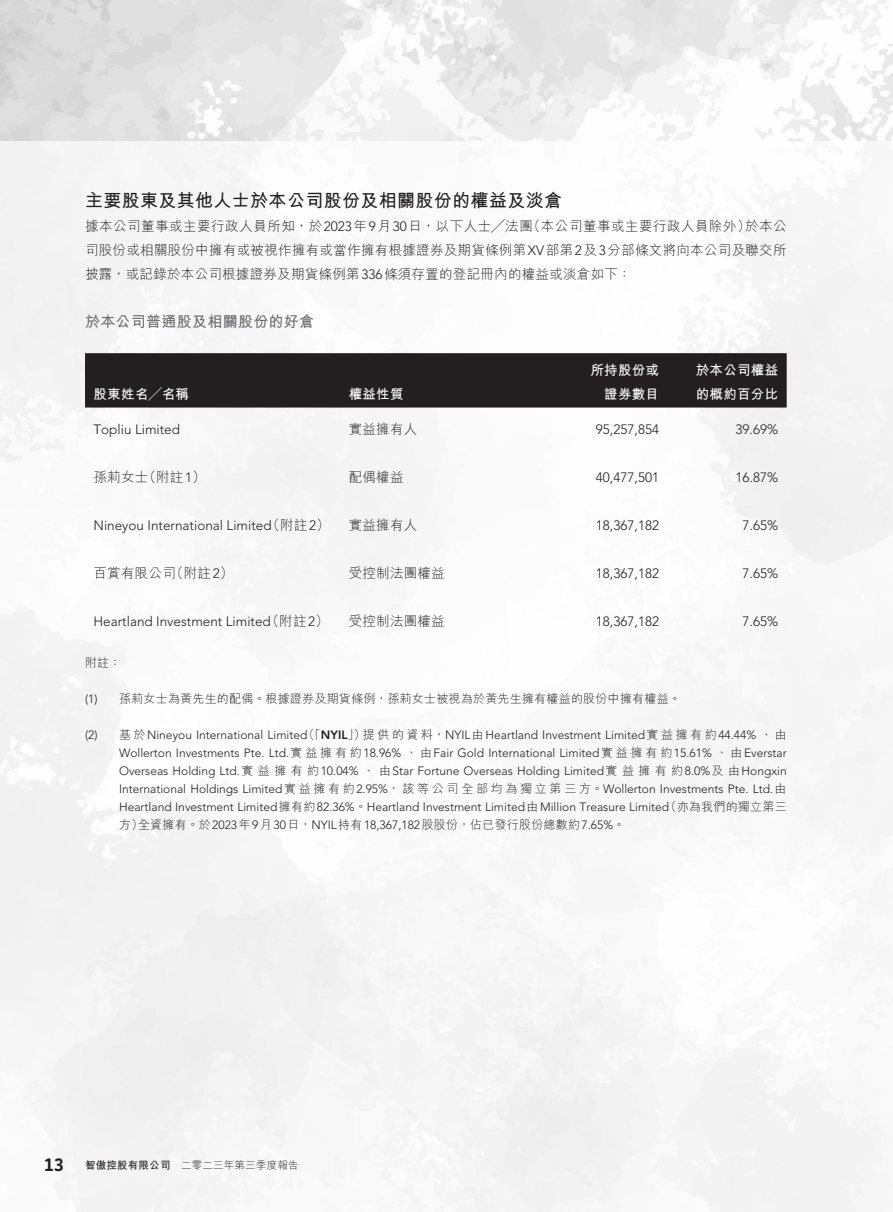
<style>
.page{position:relative;width:893px;height:1212px;background:#fff}
.page>*{position:absolute;margin:0;border:0;box-sizing:border-box;transform-origin:0 0}
._01_H1{font:700 18px "M Hei HK";letter-spacing:.02em;color:#231f20}
.t1{font:700 18px "Battersea";color:#231f20}
._02_H2{font:700 15px "M Hei HK";letter-spacing:.02em;color:#6c6d70}
._50_Table_txt{font:300 13.5px "Avenir LT Std";color:#231f20}
._00_txt{font:300 13.5px/24px "M Hei HK";letter-spacing:.02em;color:#231f20}
._50_Table_txt-2{font:300 13.5px "M Hei HK";letter-spacing:.02em;color:#231f20}
._50_Table_txt-3{font:700 13.5px "M Hei HK";letter-spacing:.02em;color:#fff}
._00_txt-2{font:300 13.5px "M Hei HK";letter-spacing:.04em;color:#231f20}
._06_Notes{font:300 12px/18px "Avenir LT Std";color:#231f20;text-align:right}
._06_Notes-2{font:300 12px "M Hei HK";letter-spacing:.02em;color:#231f20}
.t2{font:300 10.5px "M Hei HK";letter-spacing:.02em;color:#231f20}
.t3{font:700 10.5px "M Hei HK";letter-spacing:.02em;color:#231f20}
.s1{font-family:"Avenir LT Std"}
.s2{font-family:"M Hei HK"}
.s3{font-family:"Avenir LT Std";font-weight:800}
</style>
<div class="page">
<img style="left:0;top:0;width:893px;height:140px">
<div style="left:85px;top:353px;width:702px;height:54px;background:#231f20"></div>
<p class="_01_H1" style="left:85px;top:188px;width:479px">主要股東及其他人士於本公司股份及相關股份的權益及淡倉</p>
<p class="_00_txt" style="left:85px;top:214px;width:703px">據本公司董事或主要行政人員所知，於<span class="s1">2023</span>年<span class="s1">9</span>月<span class="s1">30</span>日，以下人士╱法團<br>司股份或相關股份中擁有或被視作擁有或當作擁有根據證券及期貨條例第<span class="s1">XV</span>部第<span class="s1">2</span>及<span class="s1">3</span>分部條文將向本公司及聯交所披露，或記錄於本公司根據證券及期貨條例第<span class="s1">336</span>條須存置的登記冊內的權益或淡倉如下：</p>
<p class="_02_H2" style="left:85px;top:311px;width:231px">於本公司普通股及相關股份的好倉</p>
<p class="_00_txt-2" style="left:527px;top:220px;width:225px">（本公司董事或主要行政人員除外）</p>
<p class="_00_txt" style="left:745px;top:214px;width:43px">於本公</p>
<p class="_50_Table_txt-3" style="left:94px;top:385px;width:97px">股東姓名╱名稱</p>
<p class="_50_Table_txt" style="left:94px;top:422px;width:88px">Topliu Limited</p>
<p class="_50_Table_txt-3" style="left:349px;top:385px;width:56px">權益性質</p>
<p class="_50_Table_txt-2" style="left:349px;top:422px;width:70px">實益擁有人</p>
<p class="_50_Table_txt-3" style="left:590px;top:361px;width:70px">所持股份或</p>
<p class="_50_Table_txt-3" style="left:604px;top:385px;width:56px">證券數目</p>
<p class="_50_Table_txt" style="left:596px;top:422px;width:65px">95,257,854</p>
<p class="_50_Table_txt-3" style="left:696px;top:361px;width:84px">於本公司權益</p>
<p class="_50_Table_txt-3" style="left:696px;top:385px;width:84px">的概約百分比</p>
<p class="_50_Table_txt" style="left:736px;top:422px;width:44px">39.69%</p>
<p class="_50_Table_txt-2" style="left:143px;top:470px;width:64px">（附註 ）<span class="s1">1</span></p>
<p class="_50_Table_txt-2" style="left:94px;top:470px;width:56px">孫莉女士</p>
<p class="_50_Table_txt-2" style="left:349px;top:470px;width:56px">配偶權益</p>
<p class="_50_Table_txt" style="left:596px;top:470px;width:65px">40,477,501</p>
<p class="_50_Table_txt" style="left:736px;top:470px;width:44px">16.87%</p>
<p class="_50_Table_txt-2" style="left:267px;top:518px;width:64px">（附註 ）<span class="s1">2</span></p>
<p class="_50_Table_txt" style="left:94px;top:518px;width:180px">Nineyou International Limited</p>
<p class="_50_Table_txt-2" style="left:349px;top:518px;width:70px">實益擁有人</p>
<p class="_50_Table_txt" style="left:596px;top:518px;width:65px">18,367,182</p>
<p class="_50_Table_txt" style="left:743px;top:518px;width:37px">7.65%</p>
<p class="_50_Table_txt-2" style="left:170px;top:566px;width:64px">（附註 ）<span class="s1">2</span></p>
<p class="_50_Table_txt-2" style="left:94px;top:566px;width:84px">百賞有限公司</p>
<p class="_50_Table_txt-2" style="left:349px;top:566px;width:98px">受控制法團權益</p>
<p class="_50_Table_txt" style="left:596px;top:566px;width:65px">18,367,182</p>
<p class="_50_Table_txt" style="left:743px;top:566px;width:37px">7.65%</p>
<p class="_50_Table_txt-2" style="left:266px;top:614px;width:64px">（附註 ）<span class="s1">2</span></p>
<p class="_50_Table_txt-2" style="left:349px;top:614px;width:98px">受控制法團權益</p>
<p class="_50_Table_txt" style="left:94px;top:614px;width:179px">Heartland Investment Limited</p>
<p class="_06_Notes-2" style="left:85px;top:656px;width:38px">附註：</p>
<p class="_06_Notes-2" style="left:119px;top:692px;width:563px">孫莉女士為黃先生的配偶。根據證券及期貨條例，孫莉女士被視為於黃先生擁有權益的股份中擁有權益。</p>
<p class="_50_Table_txt" style="left:596px;top:614px;width:65px">18,367,182</p>
<p class="_06_Notes" style="left:85px;top:689px;width:14px">)1(</p>
<p class="_50_Table_txt" style="left:743px;top:614px;width:37px">7.65%</p>
<p class="_06_Notes" style="left:85px;top:725px;width:14px">)2(</p>
<p class="_06_Notes" style="left:363px;top:725px;width:425px"><span class="s2">提供的資料，</span>NYIL<span class="s2">由</span>Heartland Investment Limited<span class="s2">實益擁有約</span> 44.44% <span class="s2">、由</span></p>
<p class="_06_Notes-2" style="left:303px;top:728px;width:64px">（「<span class="s3">NYIL</span>」）</p>
<p class="_06_Notes" style="left:119px;top:725px;width:190px"><span class="s2">基於</span>Nineyou International Limited</p>
<p class="_06_Notes" style="left:119px;top:743px;width:669px">Wollerton Investments Pte. Ltd <span class="s2">實</span>. <span class="s2">益擁有約</span> 18.96% <span class="s2">、由</span>Fair Gold International Limited<span class="s2">實益擁有約</span> 15.61% <span class="s2">、由</span>Everstar Overseas Holding Ltd <span class="s2">實</span>. <span class="s2">益擁有約</span> 10.04% <span class="s2">、由</span>Star Fortune Overseas Holding Limited<span class="s2">實益擁有約</span> 8.0%<span class="s2">及由</span>Hongxin International Holdings Limited<span class="s2">實益擁有約</span> 2.95%<span class="s2">，該等公司全部均為獨立第三方。</span>Wollerton Investments Pte. Ltd <span class="s2">由</span>.<span class="s2">（亦為我們的獨立第三</span></p>
<p class="_06_Notes" style="left:138px;top:797px;width:533px;text-align:left;text-indent:-19px">Heartland Investment Limited<span class="s2">擁有約</span> 82.36%<span class="s2">。</span>Heartland Investment Limited<span class="s2">由</span>Million Treasure Limited<span class="s2">全資擁有。於</span>2023<span class="s2">年</span>9<span class="s2">月</span>30<span class="s2">日，</span>NYIL<span class="s2">持有</span>18,367,182<span class="s2">股股份，佔已發行股份總數約</span>7.65%<span class="s2">。</span></p>
<p class="_06_Notes-2" style="left:119px;top:818px;width:25px">方）</p>
<h1 class="t1" style="left:44px;top:1153px;width:21px">13</h1>
<p class="t3" style="left:85px;top:1158px;width:87px">智傲控股有限公司</p>
<p class="t2" style="left:181px;top:1160px;width:119px">二零二三年第三季度報告</p>
</div>
